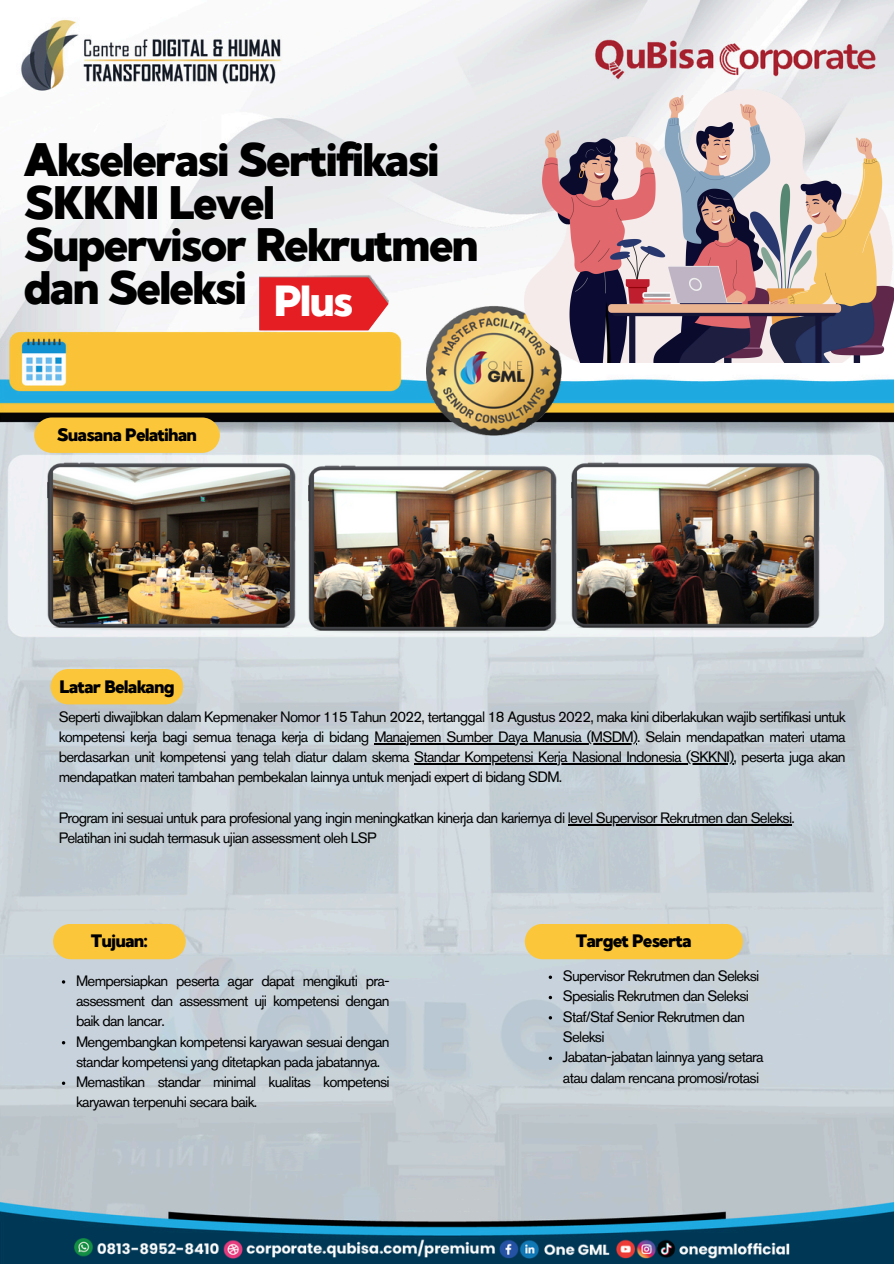
<style>
.page{position:relative;width:894px;height:1264px;background:#fff}
.page>*{position:absolute;margin:0;border:0;box-sizing:border-box;transform-origin:0 0}
.t1{font:46.95px/42.8px "MADE Good Time Grotesk";letter-spacing:-.05em;color:#000}
.t2{font:43.5px "MADE Good Time Grotesk";color:#fff}
.t3{font:18px "MADE Good Time Grotesk";letter-spacing:-.05em;color:#000}
.t4{font:15px/20.2px "Akzidenz Grotesk Pro";letter-spacing:-.05em;color:#000}
</style>
<div class="page">
<img style="left:0;top:0;width:893px;height:1263px">
<img style="left:0;top:402px;width:374px;height:282px">
<img style="left:561px;top:402px;width:332px;height:282px">
<div style="left:51px;top:669px;width:132px;height:35px;background:#fbc63a;border-radius:18px"></div>
<img style="left:426px;top:302px;width:135px;height:102px">
<div style="left:524px;top:923px;width:218px;height:36px;background:#fbc63a;border-radius:18px"></div>
<div style="left:53px;top:923px;width:133px;height:36px;background:#fbc63a;border-radius:18px"></div>
<div style="left:34px;top:417px;width:186px;height:36px;background:#fbc63a;border-radius:18px"></div>
<img style="left:75px;top:1238px;width:714px;height:25px">
<img style="left:259px;top:274px;width:130px;height:55px">
<svg style="left:259px;top:277px;width:129px;height:53px;background:#e32e31"></svg>
<img style="left:524px;top:89px;width:369px;height:274px">
<hr style="left:374px;top:743px;width:263px;height:1px;background:#000">
<hr style="left:414px;top:763px;width:319px;height:1px;background:#000">
<hr style="left:567px;top:824px;width:224px;height:1px;background:#000">
<svg style="left:548px;top:975px;width:4px;height:3px"></svg>
<svg style="left:548px;top:995px;width:4px;height:4px"></svg>
<svg style="left:548px;top:1016px;width:4px;height:3px"></svg>
<svg style="left:548px;top:1056px;width:4px;height:3px"></svg>
<img style="left:230px;top:404px;width:404px;height:283px">
<h2 class="t1" style="left:24px;top:138px;width:457px">Akselerasi Sertifikasi<br>SKKNI Level<br>Supervisor Rekrutmen dan Seleksi</h2>
<p class="t2" style="left:273px;top:273px;width:82px">Plus</p>
<p class="t3" style="left:57px;top:423px;width:142px">Suasana Pelatihan</p>
<p class="t3" style="left:59px;top:674px;width:117px">Latar Belakang</p>
<p class="t4" style="left:59px;top:707px;width:788px">Seperti diwajibkan dalam Kepmenaker Nomor 115 Tahun 2022, tertanggal 18 Agustus 2022, maka kini diberlakukan wajib sertifikasi untuk kompetensi kerja bagi semua tenaga kerja di bidang Manajemen Sumber Daya Manusia (MSDM). Selain mendapatkan materi utama</p>
<p class="t4" style="left:59px;top:748px;width:788px">berdasarkan unit kompetensi yang telah diatur dalam skema Standar Kompetensi Kerja Nasional Indonesia (SKKNI), peserta juga akan</p>
<p class="t4" style="left:59px;top:768px;width:505px">mendapatkan materi tambahan pembekalan lainnya untuk menjadi expert di bidang SDM.</p>
<p class="t4" style="left:59px;top:809px;width:737px">Program ini sesuai untuk para profesional yang ingin meningkatkan kinerja dan kariernya di level Supervisor Rekrutmen dan Seleksi.</p>
<p class="t4" style="left:59px;top:829px;width:319px">Pelatihan ini sudah termasuk ujian assessment oleh LSP</p>
<h1 class="t3" style="left:91px;top:929px;width:59px">Tujuan:</h1>
<p class="t3" style="left:575px;top:929px;width:117px">Target Peserta</p>
<h2 class="t4" style="left:76px;top:972px;width:315px;text-align:justify">Mempersiapkan peserta agar dapat mengikuti pra&shy;assessment dan assessment uji kompetensi dengan baik dan lancar.</h2>
<p class="t4" style="left:76px;top:1032px;width:315px">Mengembangkan kompetensi karyawan sesuai dengan standar kompetensi yang ditetapkan pada jabatannya.</p>
<p class="t4" style="left:76px;top:1073px;width:315px">Memastikan standar minimal kualitas kompetensi karyawan terpenuhi secara baik.</p>
<h2 class="t4" style="left:562px;top:967px;width:198px">Supervisor Rekrutmen dan Seleksi</h2>
<p class="t4" style="left:562px;top:987px;width:187px">Spesialis Rekrutmen dan Seleksi</p>
<p class="t4" style="left:562px;top:1007px;width:183px">Staf/Staf Senior Rekrutmen dan<br>Seleksi</p>
<p class="t4" style="left:562px;top:1048px;width:202px">Jabatan-jabatan lainnya yang setara atau dalam rencana promosi/rotasi</p>
</div>
